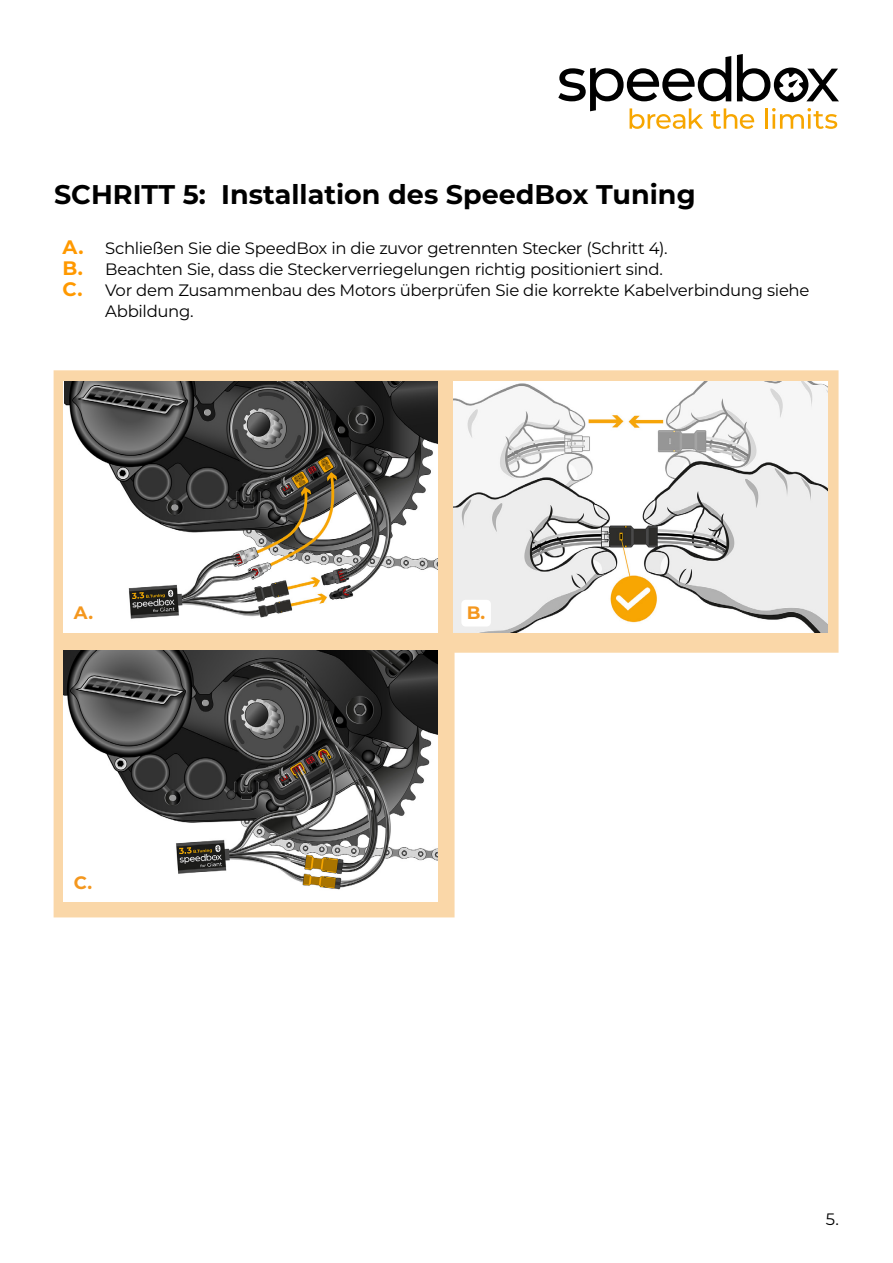
<style>
.page{position:relative;width:893px;height:1263px;background:#fff}
.page>*{position:absolute;margin:0;border:0;box-sizing:border-box;transform-origin:0 0}
.t1{font:700 27px "Montserrat";color:#000}
.t2{font:700 18px "Montserrat";color:#f4971e}
.t3{font:16.5px "Montserrat";letter-spacing:-.02em;color:#000}
.s1{font-weight:700;font-size:19.5px;color:#f90}
</style>
<div class="page">
<svg style="left:558px;top:54px;width:281px;height:75px"></svg>
<svg style="left:54px;top:370px;width:784px;height:547px"></svg>
<img style="left:65px;top:382px;width:373px;height:250px">
<img style="left:454px;top:381px;width:374px;height:251px">
<img style="left:64px;top:650px;width:374px;height:251px">
<div style="left:461px;top:600px;width:30px;height:26px;background:#fff;border-radius:4px"></div>
<h1 class="t1" style="left:54px;top:175px;width:643px">SCHRITT 5: Installation des SpeedBox Tuning</h1>
<p class="t3" style="left:63px;top:237px;width:607px"><span class="s1">A.</span> Schließen Sie die SpeedBox in die zuvor getrennten Stecker (Schritt 4).</p>
<p class="t3" style="left:63px;top:258px;width:602px"><span class="s1">B.</span> Beachten Sie, dass die Steckerverriegelungen richtig positioniert sind.</p>
<p class="t3" style="left:63px;top:279px;width:748px"><span class="s1">C.</span> Vor dem Zusammenbau des Motors überprüfen Sie die korrekte Kabelverbindung siehe</p>
<p class="t3" style="left:105px;top:300px;width:90px">Abbildung.</p>
<p class="t2" style="left:74px;top:600px;width:21px">A.</p>
<p class="t2" style="left:74px;top:869px;width:20px">C.</p>
<p class="t2" style="left:467px;top:600px;width:20px">B.</p>
<p class="t3" style="left:826px;top:1207px;width:15px">5.</p>
</div>
